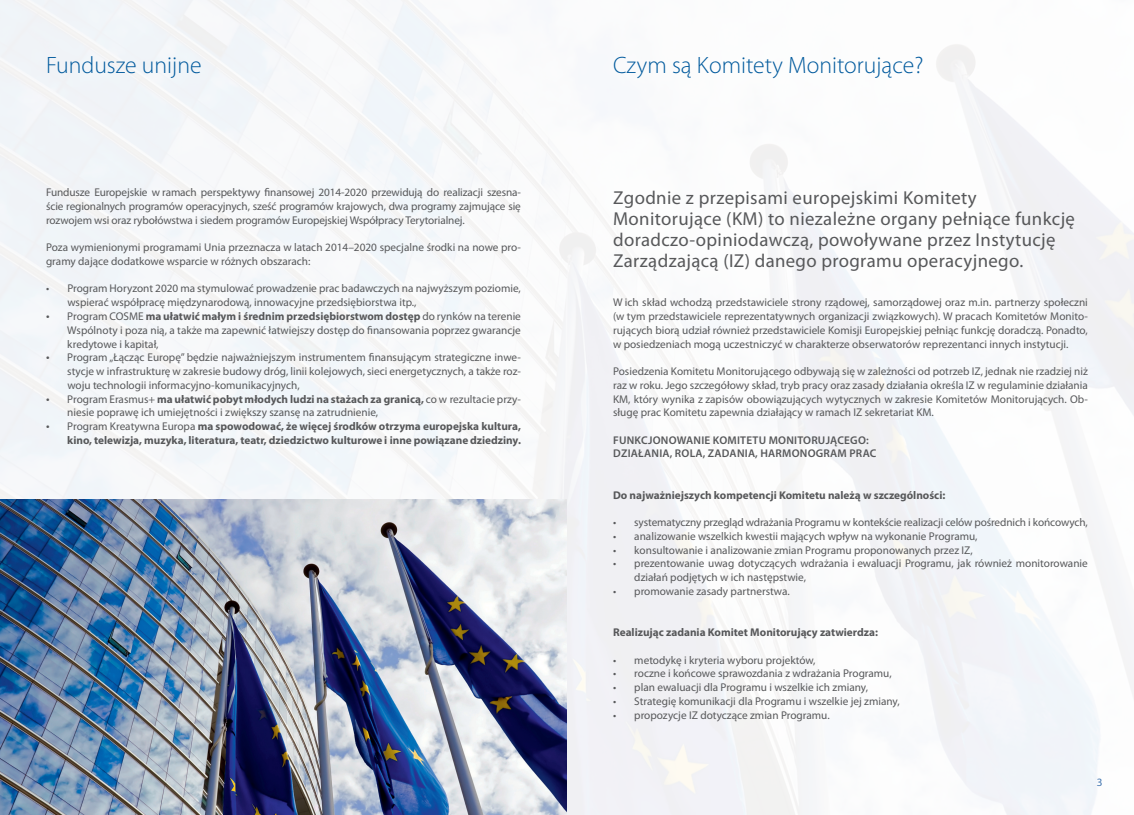
<style>
.page{position:relative;width:1134px;height:815px;background:#fff}
.page>*{position:absolute;margin:0;border:0;box-sizing:border-box;transform-origin:0 0}
.t1{font:300 23.75px "Myriad Pro";color:#015a9d}
.t2{font:18.75px/21.2px "Myriad Pro";letter-spacing:.02em;color:#57585a}
.t3{font:11.25px/13.8px "Myriad Pro";color:#57585a;text-align:justify}
.t4{font:700 11.25px/13.8px "Myriad Pro";color:#57585a;text-align:right}
.t5{font:600 11.25px "Myriad Pro";letter-spacing:.02em;color:#57585a}
.t6{font:11.25px "Myriad Pro";color:#396fad}
.s1{font-size:12.5px}
.s2{font-weight:700}
.s3{font-weight:400;font-size:12.5px}
.s4{font-weight:400}
</style>
<div class="page">
<img style="left:0;top:499px;width:567px;height:316px">
<h1 class="t1" style="left:46px;top:50px;width:157px">Fundusze unijne</h1>
<p class="t3" style="left:46px;top:185px;width:476px">Fundusze Europejskie w ramach perspektywy finansowej 2014-2020 przewidują do realizacji szesna&shy;ście regionalnych programów operacyjnych, sześć programów krajowych, dwa programy zajmujące się rozwojem wsi oraz rybołówstwa i siedem programów Europejskiej Współpracy Terytorialnej.</p>
<p class="t3" style="left:46px;top:240px;width:476px">Poza wymienionymi programami Unia przeznacza w latach 2014–2020 specjalne środki na nowe pro&shy;gramy dające dodatkowe wsparcie w różnych obszarach:</p>
<p class="t3" style="left:67px;top:282px;width:455px;text-indent:-21px">• Program Horyzont 2020 ma stymulować prowadzenie prac badawczych na najwyższym poziomie, wspierać współpracę międzynarodową, innowacyjne przedsiębiorstwa itp.,</p>
<p class="t3" style="left:67px;top:309px;width:455px;text-indent:-21px"><span class="s1">•</span> Program COSME <span class="s2">ma ułatwić małym i średnim przedsiębiorstwom dostęp</span> do rynków na terenie Wspólnoty i poza nią, a także ma zapewnić łatwiejszy dostęp do finansowania poprzez gwarancje kredytowe i kapitał,</p>
<p class="t3" style="left:67px;top:350px;width:455px;text-indent:-21px"><span class="s1">•</span> Program „Łącząc Europę” będzie najważniejszym instrumentem finansującym strategiczne inwe&shy;stycje w infrastrukturę w zakresie budowy dróg, linii kolejowych, sieci energetycznych, a także roz&shy;woju technologii informacyjno-komunikacyjnych,</p>
<p class="t3" style="left:67px;top:392px;width:455px;text-indent:-21px"><span class="s1">•</span> Program Erasmus+ <span class="s2">ma ułatwić pobyt młodych ludzi na stażach za granicą,</span> co w rezultacie przy&shy;niesie poprawę ich umiejętności i zwiększy szansę na zatrudnienie,</p>
<p class="t4" style="left:46px;top:419px;width:476px"><span class="s3">•</span> <span class="s4">Program Kreatywna Europa</span> ma spowodować, że więcej środków otrzyma europejska kultura, kino, telewizja, muzyka, literatura, teatr, dziedzictwo kulturowe i inne powiązane dziedziny.</p>
<h1 class="t1" style="left:613px;top:50px;width:312px">Czym są Komitety Monitorujące?</h1>
<h2 class="t2" style="left:613px;top:187px;width:463px">Zgodnie z przepisami europejskimi Komitety Monitorujące (KM) to niezależne organy pełniące funkcję doradczo-opiniodawczą, powoływane przez Instytucję Zarządzającą (IZ) danego programu operacyjnego.</h2>
<p class="t3" style="left:613px;top:295px;width:476px">W ich skład wchodzą przedstawiciele strony rządowej, samorządowej oraz m.in. partnerzy społeczni (w tym przedstawiciele reprezentatywnych organizacji związkowych). W pracach Komitetów Monito&shy;rujących biorą udział również przedstawiciele Komisji Europejskiej pełniąc funkcję doradczą. Ponadto, w posiedzeniach mogą uczestniczyć w charakterze obserwatorów reprezentanci innych instytucji.</p>
<p class="t3" style="left:613px;top:364px;width:476px">Posiedzenia Komitetu Monitorującego odbywają się w zależności od potrzeb IZ, jednak nie rzadziej niż raz w roku. Jego szczegółowy skład, tryb pracy oraz zasady działania określa IZ w regulaminie działania KM, który wynika z zapisów obowiązujących wytycznych w zakresie Komitetów Monitorujących. Ob&shy;sługę prac Komitetu zapewnia działający w ramach IZ sekretariat KM.</p>
<p class="t5" style="left:613px;top:433px;width:15px">FUNKCJONOW</p>
<p class="t5" style="left:686px;top:433px;width:14px">ANIE</p>
<p class="t5" style="left:713px;top:433px;width:14px">KOMITETU</p>
<p class="t5" style="left:769px;top:433px;width:17px">MONITORUJĄCE</p>
<p class="t5" style="left:850px;top:433px;width:20px">GO:</p>
<p class="t5" style="left:613px;top:447px;width:172px">DZIAŁANIA, ROLA, ZADANIA, HARMONO</p>
<p class="t5" style="left:816px;top:447px;width:61px">GRAM PRAC</p>
<p class="t4" style="left:613px;top:488px;width:334px">Do najważniejszych kompetencji Komitetu należą w szczególności:</p>
<p class="t3" style="left:613px;top:515px;width:476px">• systematyczny przegląd wdrażania Programu w kontekście realizacji celów pośrednich i końcowych,</p>
<p class="t3" style="left:613px;top:529px;width:366px">• analizowanie wszelkich kwestii mających wpływ na wykonanie Programu,</p>
<p class="t3" style="left:613px;top:543px;width:361px">• konsultowanie i analizowanie zmian Programu proponowanych przez IZ,</p>
<p class="t3" style="left:634px;top:557px;width:455px;text-indent:-21px">• prezentowanie uwag dotyczących wdrażania i ewaluacji Programu, jak również monitorowanie działań podjętych w ich następstwie,</p>
<p class="t3" style="left:613px;top:584px;width:178px">• promowanie zasady partnerstwa.</p>
<p class="t4" style="left:613px;top:625px;width:266px">Realizując zadania Komitet Monitorujący zatwierdza:</p>
<p class="t3" style="left:613px;top:653px;width:204px">• metodykę i kryteria wyboru projektów,</p>
<p class="t3" style="left:613px;top:667px;width:280px">• roczne i końcowe sprawozdania z wdrażania Programu,</p>
<p class="t3" style="left:613px;top:680px;width:256px">• plan ewaluacji dla Programu i wszelkie ich zmiany,</p>
<p class="t3" style="left:613px;top:694px;width:288px">• Strategię komunikacji dla Programu i wszelkie jej zmiany,</p>
<p class="t3" style="left:613px;top:708px;width:218px">• propozycje IZ dotyczące zmian Programu.</p>
<p class="t6" style="left:1097px;top:775px;width:7px">3</p>
</div>
